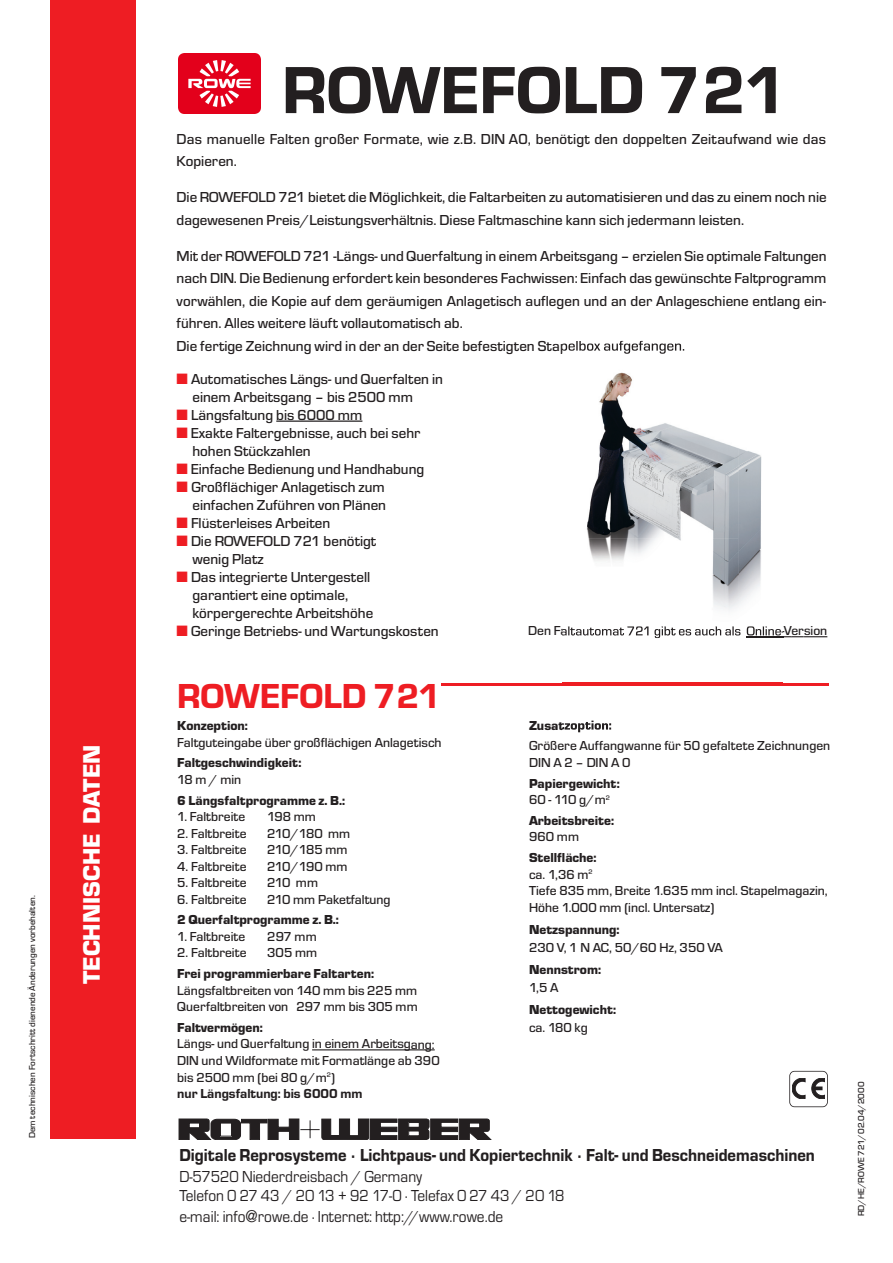
<style>
.page{position:relative;width:893px;height:1263px;background:#fff}
.page>*{position:absolute;margin:0;border:0;box-sizing:border-box;transform-origin:0 0}
.t1{font:800 69px "Eurostile T";color:#231f20}
.t2{font:800 36px "Eurostile T";color:#ee1d23}
.t3{font:900 24.75px "Eurostile T";color:#fff}
.t4{font:800 18px "Eurostile T";color:#231f20;scale:.93 1}
.t5{font:16.5px/20.2px "Eurostile T";color:#231f20;scale:.93 1}
.t6{font:500 15px/18px "Eurostile T";color:#231f20}
.t7{font:500 13.5px/16.5px "Eurostile T";color:#231f20}
.t8{font:900 13.5px/16.5px "Eurostile T";color:#231f20}
.t9{font:500 9px "Eurostile T";color:#231f20}
.s1{font-weight:800}
.s2{font-weight:500}
.s3{font-weight:900}
.s4{font-family:"Helvetica Neue"}
</style>
<div class="page">
<hr style="left:276px;top:420px;width:86px;height:2px;background:#231f20">
<hr style="left:312px;top:1049px;width:99px;height:1px;background:#231f20">
<svg style="left:411px;top:1049px;width:24px;height:1px"></svg>
<div style="left:50px;top:0;width:85px;height:1138px;background:#ee1d23"></div>
<svg style="left:179px;top:1119px;width:312px;height:21px"></svg>
<div style="left:469px;top:1123px;width:11px;height:5px;background:#fff"></div>
<div style="left:469px;top:1123px;width:11px;height:5px;border:1px solid #231f20"></div>
<svg style="left:789px;top:1071px;width:39px;height:36px"></svg>
<hr style="left:441px;top:683px;width:388px;height:3px;background:#ee1d23">
<hr style="left:746px;top:636px;width:38px;height:1px;background:#231f20">
<svg style="left:784px;top:636px;width:43px;height:1px"></svg>
<img style="left:562px;top:349px;width:221px;height:384px">
<img style="left:562px;top:342px;width:122px;height:12px">
<img style="left:562px;top:720px;width:49px;height:12px">
<img style="left:562px;top:683px;width:221px;height:3px">
<img style="left:562px;top:626px;width:221px;height:12px">
<img style="left:746px;top:636px;width:37px;height:1px">
<img style="left:178px;top:54px;width:83px;height:59px">
<p class="t9" style="left:27px;top:1138px;width:245px;rotate:-90deg">Dem technischen Fortschritt dienende Änderungen vorbehalten.</p>
<h3 class="t3" style="left:77px;top:984px;width:241px;rotate:-90deg">TECHNISCHE DATEN</h3>
<h1 class="t1" style="left:282px;top:50px;width:507px">ROWEFOLD 721</h1>
<p class="t6" style="left:177px;top:127px;width:651px;line-height:22.5px">Das manuelle Falten großer Formate, wie z.B. DIN A0, benötigt den doppelten Zeitaufwand wie das<br>Kopieren.</p>
<p class="t6" style="left:177px;top:186px;width:651px;line-height:22.5px">Die ROWEFOLD 721 bietet die Möglichkeit, die Faltarbeiten zu automatisieren und das zu einem noch nie dagewesenen Preis/Leistungsverhältnis. Diese Faltmaschine kann sich jedermann leisten.</p>
<p class="t6" style="left:177px;top:244px;width:651px;line-height:22.5px">Mit der ROWEFOLD 721 -Längs- und Querfaltung in einem Arbeitsgang – erzielen Sie optimale Faltungen nach DIN. Die Bedienung erfordert kein besonderes Fachwissen: Einfach das gewünschte Faltprogramm vorwählen, die Kopie auf dem geräumigen Anlagetisch auflegen und an der Anlageschiene entlang ein&shy;führen. Alles weitere läuft vollautomatisch ab.<br>Die fertige Zeichnung wird in der an der Seite befestigten Stapelbox aufgefangen.</p>
<p class="t6" style="left:191px;top:369px;width:254px">Automatisches Längs- und Querfalten in einem Arbeitsgang – bis 2500 mm<br>Längsfaltung bis 6000 mm<br>Exakte Faltergebnisse, auch bei sehr hohen Stückzahlen<br>Einfache Bedienung und Handhabung<br>Großflächiger Anlagetisch zum einfachen Zuführen von Plänen<br>Flüsterleises Arbeiten<br>Die ROWEFOLD 721 benötigt<br>wenig Platz<br>Das integrierte Untergestell<br>garantiert eine optimale, körpergerechte Arbeitshöhe<br>Geringe Betriebs- und Wartungskosten</p>
<h2 class="t2" style="left:177px;top:675px;width:265px">ROWEFOLD 721</h2>
<p class="t8" style="left:177px;top:717px;width:72px">Konzeption:</p>
<p class="t7" style="left:177px;top:734px;width:266px">Faltguteingabe über großflächigen Anlagetisch</p>
<p class="t8" style="left:177px;top:754px;width:126px">Faltgeschwindigkeit:</p>
<p class="t7" style="left:177px;top:771px;width:66px">18 m / min</p>
<p class="t8" style="left:177px;top:792px;width:169px">6 Längsfaltprogramme z. B.:</p>
<p class="t7" style="left:177px;top:808px;width:70px">1. Faltbreite</p>
<p class="t7" style="left:267px;top:808px;width:50px">198 mm</p>
<p class="t7" style="left:177px;top:825px;width:71px">2. Faltbreite</p>
<p class="t7" style="left:267px;top:825px;width:85px">210/180 mm</p>
<p class="t7" style="left:177px;top:841px;width:71px">3. Faltbreite</p>
<p class="t7" style="left:267px;top:841px;width:82px">210/185 mm</p>
<p class="t7" style="left:177px;top:858px;width:71px">4. Faltbreite</p>
<p class="t7" style="left:267px;top:858px;width:82px">210/190 mm</p>
<p class="t7" style="left:177px;top:874px;width:71px">5. Faltbreite</p>
<p class="t7" style="left:267px;top:874px;width:52px">210 mm</p>
<p class="t7" style="left:177px;top:891px;width:71px">6. Faltbreite</p>
<p class="t7" style="left:267px;top:891px;width:125px">210 mm Paketfaltung</p>
<p class="t8" style="left:177px;top:911px;width:163px">2 Querfaltprogramme z. B.:</p>
<p class="t7" style="left:177px;top:928px;width:70px">1. Faltbreite</p>
<p class="t7" style="left:267px;top:928px;width:51px">297 mm</p>
<p class="t7" style="left:177px;top:944px;width:71px">2. Faltbreite</p>
<p class="t7" style="left:267px;top:944px;width:52px">305 mm</p>
<p class="t8" style="left:177px;top:965px;width:198px">Frei programmierbare Faltarten:</p>
<p class="t7" style="left:177px;top:982px;width:242px">Längsfaltbreiten von 140 mm bis 225 mm<br>Querfaltbreiten von 297 mm bis 305 mm</p>
<p class="t8" style="left:177px;top:1019px;width:87px">Faltvermögen:</p>
<p class="t7" style="left:177px;top:1035px;width:264px">Längs- und Querfaltung in einem Arbeitsgang:<br>DIN und Wildformate mit Formatlänge ab 390 bis 2500 mm (bei 80 g/m<sup>2</sup>)<br><span class="s1">nur Längsfaltung: bis 6000 mm</span></p>
<p class="t7" style="left:529px;top:737px;width:303px">Größere Auffangwanne für 50 gefaltete Zeichnungen<br>DIN A 2 – DIN A 0</p>
<p class="t8" style="left:529px;top:775px;width:92px">Papiergewicht:<br><span class="s2">60 - 110 g/m</span><sup>2</sup></p>
<p class="t8" style="left:529px;top:812px;width:87px">Arbeitsbreite:</p>
<p class="t7" style="left:529px;top:828px;width:52px">960 mm</p>
<p class="t7" style="left:529px;top:849px;width:300px"><span class="s3">Stellfläche:<br></span>ca. 1,36 m<sup>2<br></sup>Tiefe 835 mm, Breite 1.635 mm incl. Stapelmagazin,<br>Höhe 1.000 mm (incl. Untersatz)</p>
<p class="t8" style="left:529px;top:921px;width:92px">Netzspannung:</p>
<p class="t7" style="left:529px;top:939px;width:195px">230 V, 1 N AC, 50/60 Hz, 350 VA</p>
<p class="t8" style="left:529px;top:961px;width:73px">Nennstrom:</p>
<p class="t7" style="left:529px;top:979px;width:31px">1,5 A</p>
<p class="t8" style="left:529px;top:1001px;width:89px">Nettogewicht:</p>
<p class="t7" style="left:529px;top:1019px;width:60px">ca. 180 kg</p>
<p class="t4" style="left:179px;top:1144px;width:685px">Digitale Reprosysteme · Lichtpaus- und Kopiertechnik · Falt- und Beschneidemaschinen</p>
<p class="t5" style="left:179px;top:1166px;width:416px">D-57520 Niederdreisbach / Germany<br>Telefon 0 27 43 / 20 13 + 92 17-0 · Telefax 0 27 43 / 20 18 e-mail: info<span class="s4">@</span>rowe.de · Internet: http://www.rowe.de</p>
<p class="t9" style="left:856px;top:1216px;width:136px;rotate:-90deg">RD/HE/ROWE 721/02.04/2000</p>
</div>
